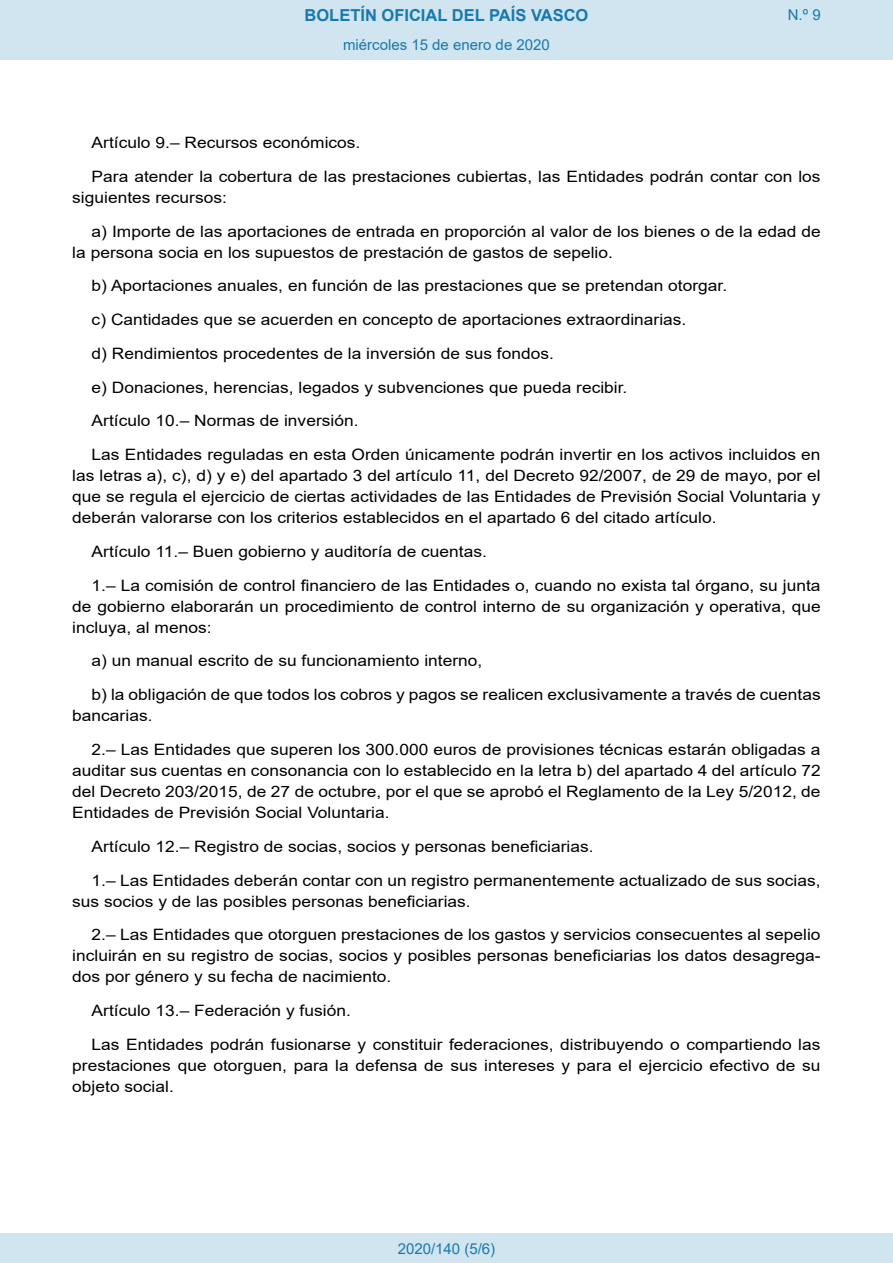
<style>
.page{position:relative;width:893px;height:1263px;background:#fff}
.page>*{position:absolute;margin:0;border:0;box-sizing:border-box;transform-origin:0 0}
.t1{font:700 16.5px "Arial";color:#1879ad}
.BOPVDetalle{font:15.6px/21px "Arial";color:#000;text-align:justify;scale:1.11 1}
.Paginacion_Centro{font:15px "Arial";color:#1879ad}
</style>
<div class="page">
<div style="left:0;top:0;width:893px;height:60px;background:#d0e5f0"></div>
<div style="left:0;top:1233px;width:893px;height:30px;background:#d0e5f0"></div>
<p class="t1" style="left:305px;top:3px;width:285px">BOLETÍN OFICIAL DEL PAÍS VASCO</p>
<p class="Paginacion_Centro" style="left:343px;top:35px;width:208px">miércoles 15 de enero de 2020</p>
<p class="Paginacion_Centro" style="left:788px;top:5px;width:34px">N.º 9</p>
<p class="BOPVDetalle" style="left:92px;top:132px;width:244px">Artículo 9.– Recursos económicos.</p>
<p class="BOPVDetalle" style="left:72px;top:166px;width:676px;text-indent:19px">Para atender la cobertura de las prestaciones cubiertas, las Entidades podrán contar con los siguientes recursos:</p>
<p class="BOPVDetalle" style="left:72px;top:221px;width:676px;text-indent:19px">a) Importe de las aportaciones de entrada en proporción al valor de los bienes o de la edad de la persona socia en los supuestos de prestación de gastos de sepelio.</p>
<p class="BOPVDetalle" style="left:92px;top:275px;width:574px">b) Aportaciones anuales, en función de las prestaciones que se pretendan otorgar.</p>
<p class="BOPVDetalle" style="left:92px;top:309px;width:537px">c) Cantidades que se acuerden en concepto de aportaciones extraordinarias.</p>
<p class="BOPVDetalle" style="left:92px;top:343px;width:418px">d) Rendimientos procedentes de la inversión de sus fondos.</p>
<p class="BOPVDetalle" style="left:92px;top:377px;width:484px">e) Donaciones, herencias, legados y subvenciones que pueda recibir.</p>
<p class="BOPVDetalle" style="left:92px;top:410px;width:242px">Artículo 10.– Normas de inversión.</p>
<p class="BOPVDetalle" style="left:72px;top:444px;width:676px;text-indent:19px">Las Entidades reguladas en esta Orden únicamente podrán invertir en los activos incluidos en las letras a), c), d) y e) del apartado 3 del artículo 11, del Decreto 92/2007, de 29 de mayo, por el que se regula el ejercicio de ciertas actividades de las Entidades de Previsión Social Voluntaria y deberán valorarse con los criterios establecidos en el apartado 6 del citado artículo.</p>
<p class="BOPVDetalle" style="left:92px;top:541px;width:358px">Artículo 11.– Buen gobierno y auditoría de cuentas.</p>
<p class="BOPVDetalle" style="left:72px;top:575px;width:676px;text-indent:19px">1.– La comisión de control financiero de las Entidades o, cuando no exista tal órgano, su junta de gobierno elaborarán un procedimiento de control interno de su organización y operativa, que incluya, al menos:</p>
<p class="BOPVDetalle" style="left:92px;top:650px;width:354px">a) un manual escrito de su funcionamiento interno,</p>
<p class="BOPVDetalle" style="left:72px;top:684px;width:676px;text-indent:19px">b) la obligación de que todos los cobros y pagos se realicen exclusivamente a través de cuentas bancarias.</p>
<p class="BOPVDetalle" style="left:72px;top:739px;width:676px;text-indent:19px">2.– Las Entidades que superen los 300.000 euros de provisiones técnicas estarán obligadas a auditar sus cuentas en consonancia con lo establecido en la letra b) del apartado 4 del artículo 72 del Decreto 203/2015, de 27 de octubre, por el que se aprobó el Reglamento de la Ley 5/2012, de Entidades de Previsión Social Voluntaria.</p>
<p class="BOPVDetalle" style="left:92px;top:836px;width:454px">Artículo 12.– Registro de socias, socios y personas beneficiarias.</p>
<p class="BOPVDetalle" style="left:72px;top:869px;width:676px;text-indent:19px">1.– Las Entidades deberán contar con un registro permanentemente actualizado de sus socias, sus socios y de las posibles personas beneficiarias.</p>
<p class="BOPVDetalle" style="left:72px;top:924px;width:676px;text-indent:19px">2.– Las Entidades que otorguen prestaciones de los gastos y servicios consecuentes al sepelio incluirán en su registro de socias, socios y posibles personas beneficiarias los datos desagrega&shy;dos por género y su fecha de nacimiento.</p>
<p class="BOPVDetalle" style="left:92px;top:1000px;width:235px">Artículo 13.– Federación y fusión.</p>
<p class="BOPVDetalle" style="left:72px;top:1034px;width:676px;text-indent:19px">Las Entidades podrán fusionarse y constituir federaciones, distribuyendo o compartiendo las prestaciones que otorguen, para la defensa de sus intereses y para el ejercicio efectivo de su objeto social.</p>
<p class="Paginacion_Centro" style="left:398px;top:1238px;width:99px">2020/140 (5/6)</p>
</div>
